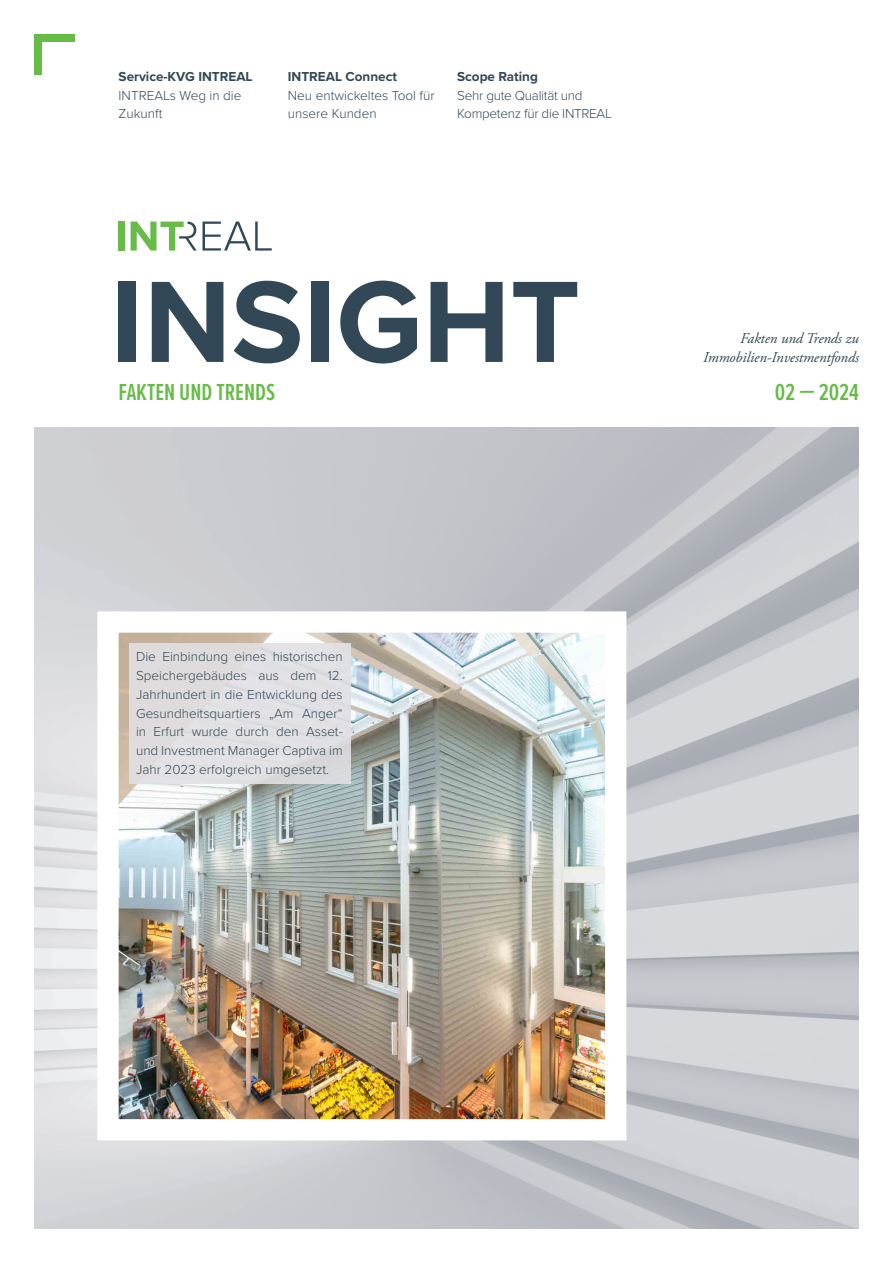
<style>
.page{position:relative;width:893px;height:1263px;background:#fff}
.page>*{position:absolute;margin:0;border:0;box-sizing:border-box;transform-origin:0 0}
.t1{font:700 120px "Proxima Nova";color:#334856}
.t2{font:600 24px "Proxima Nova Ex Cn";color:#67bc48}
.B_Copy{font:italic 15px/18.8px "Adobe Garamond Pro";letter-spacing:-.005em;color:#334856;text-align:right}
.B_Copy-2{font:300 13.5px/18.8px "Proxima Nova";color:#334856}
.B_Copy-3{font:700 13.5px "Proxima Nova";color:#334856}
.B_Copy-4{font:300 13.5px "Proxima Nova";letter-spacing:-.02em;color:#334856}
</style>
<div class="page">
<img style="left:34px;top:428px;width:825px;height:801px">
<img style="left:119px;top:633px;width:485px;height:485px">
<div style="left:119px;top:222px;width:6px;height:29px;background:#67bc48"></div>
<svg style="left:131px;top:222px;width:141px;height:29px"></svg>
<div style="left:34px;top:34px;width:8px;height:40px;background:#67bc48"></div>
<div style="left:34px;top:34px;width:40px;height:8px;background:#67bc48"></div>
<div style="left:130px;top:643px;width:221px;height:141px;background:#e1e0e4"></div>
<p class="B_Copy-3" style="left:119px;top:66px;width:135px">Service-KVG INTREAL</p>
<p class="B_Copy-2" style="left:119px;top:85px;width:124px">INTREALs Weg in die<br>Zukunft</p>
<p class="B_Copy-3" style="left:288px;top:66px;width:111px">INTREAL Connect</p>
<p class="B_Copy-2" style="left:288px;top:85px;width:148px">Neu entwickeltes Tool für</p>
<p class="B_Copy-2" style="left:288px;top:104px;width:90px">unsere Kunden</p>
<p class="B_Copy-3" style="left:457px;top:66px;width:82px">Scope Rating</p>
<p class="B_Copy-4" style="left:457px;top:85px;width:127px">Sehr gute Qualität und</p>
<p class="B_Copy-4" style="left:457px;top:104px;width:156px">Kompetenz für die INTREAL</p>
<p class="t1" style="left:111px;top:232px;width:471px">INSIGHT</p>
<p class="t2" style="left:119px;top:374px;width:158px">FAKTEN UND TRENDS</p>
<p class="B_Copy" style="left:703px;top:330px;width:157px">Fakten und Trends zu<br>Immobilien-Investmentfonds</p>
<p class="t2" style="left:775px;top:374px;width:86px">02 — 2024</p>
<p class="B_Copy-2" style="left:136px;top:647px;width:208px;text-align:justify">Die Einbindung eines historischen Speichergebäudes aus dem 12.<br>Jahrhundert in die Entwicklung des Gesundheitsquartiers „Am Anger“ in Erfurt wurde durch den Asset&shy;und Investment Manager Captiva im Jahr 2023 erfolgreich umgesetzt.</p>
</div>
